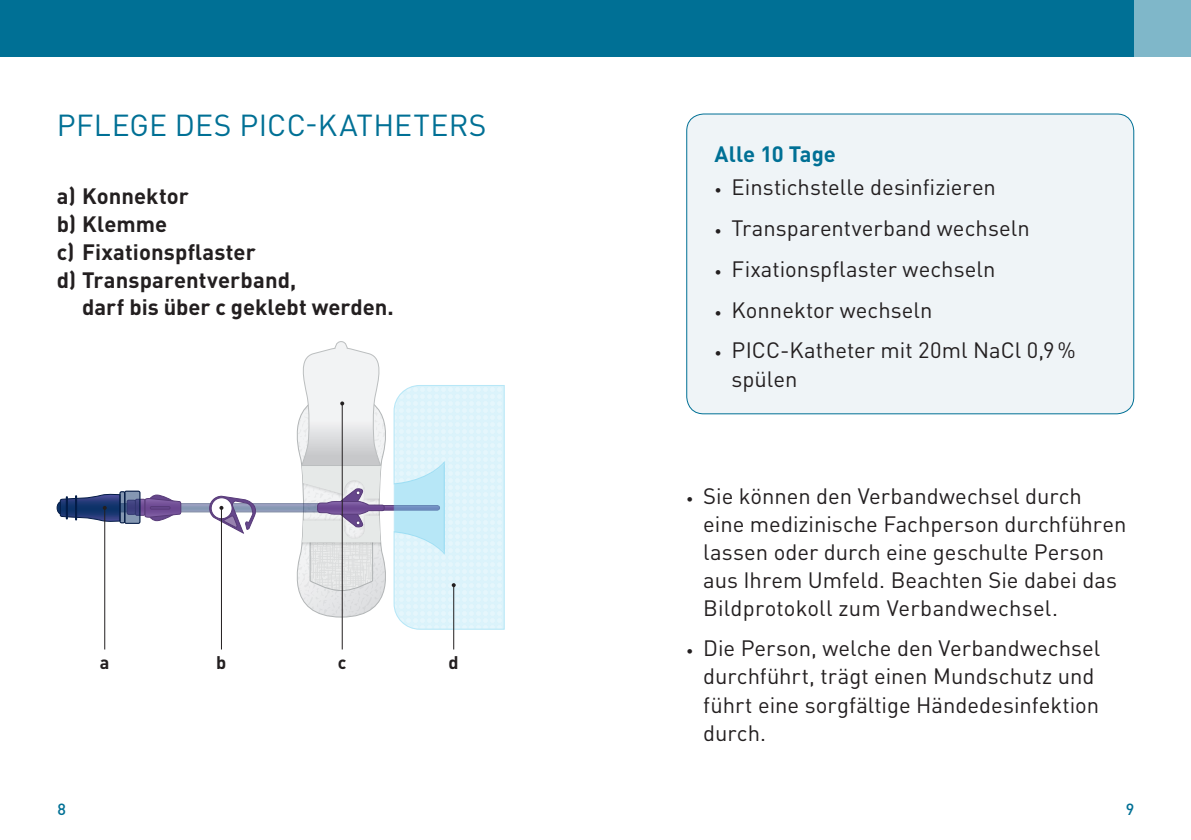
<style>
.page{position:relative;width:1191px;height:840px;background:#fff}
.page>*{position:absolute;margin:0;border:0;box-sizing:border-box;transform-origin:0 0}
.t1{font:30px "DIN Pro";letter-spacing:.01em;color:#007095}
.t2{font:22px/28px "DIN Pro";color:#231f20}
.t3{font:700 22px "DIN Pro";letter-spacing:.005em;color:#231f20}
.t4{font:700 22px "DIN Pro";letter-spacing:.005em;color:#007095}
.t5{font:700 18px "DIN Pro";color:#231f20}
.t6{font:500 16px "DIN Pro";color:#007095}
.s1{font-size:14px}
</style>
<div class="page">
<div style="left:0;top:0;width:1191px;height:57px;background:#007095"></div>
<div style="left:1134px;top:0;width:57px;height:61px;background:#7fb7c9"></div>
<svg style="left:181px;top:505px;width:102px;height:5px"></svg>
<svg style="left:140px;top:494px;width:41px;height:26px"></svg>
<div style="left:150px;top:506px;width:20px;height:3px;border:1px solid #573a78"></div>
<div style="left:57px;top:501px;width:9px;height:13px;background:#0a2d61;border-radius:50%"></div>
<div style="left:57px;top:501px;width:9px;height:13px;border:1px solid #031b46;border-radius:50%"></div>
<svg style="left:120px;top:491px;width:5px;height:31px"></svg>
<svg style="left:125px;top:491px;width:15px;height:32px"></svg>
<div style="left:120px;top:491px;width:5px;height:31px;border:1px solid #031b46;border-radius:2px"></div>
<div style="left:124px;top:490px;width:16px;height:33px;border:1px solid #031b46;border-radius:2px"></div>
<hr style="left:104px;top:507px;width:1px;height:142px;background:#231f20">
<svg style="left:60px;top:492px;width:61px;height:29px"></svg>
<hr style="left:221px;top:507px;width:1px;height:142px;background:#231f20">
<svg style="left:209px;top:495px;width:50px;height:39px"></svg>
<hr style="left:342px;top:403px;width:1px;height:246px;background:#231f20">
<hr style="left:453px;top:585px;width:1px;height:64px;background:#231f20">
<svg style="left:283px;top:341px;width:222px;height:288px"></svg>
<div style="left:686px;top:114px;width:447px;height:299px;background:#eff4f7;border-radius:17px"></div>
<div style="left:686px;top:113px;width:448px;height:301px;border:1px solid #007095;border-radius:17px"></div>
<h1 class="t1" style="left:57px;top:105px;width:431px">PFLEGE DES PICC-KATHETERS</h1>
<p class="t3" style="left:57px;top:181px;width:134px">a) Konnektor</p>
<p class="t3" style="left:57px;top:209px;width:112px">b) Klemme</p>
<p class="t3" style="left:57px;top:237px;width:200px">c) Fixationspflaster</p>
<p class="t3" style="left:57px;top:265px;width:241px">d) Transparentverband,</p>
<p class="t3" style="left:82px;top:291px;width:313px">darf bis über c geklebt werden.</p>
<p class="t5" style="left:100px;top:650px;width:11px">a</p>
<p class="t5" style="left:216px;top:650px;width:12px">b</p>
<p class="t5" style="left:338px;top:650px;width:10px">c</p>
<p class="t5" style="left:448px;top:650px;width:12px">d</p>
<p class="t4" style="left:714px;top:138px;width:123px">Alle 10 Tage</p>
<p class="t2" style="left:714px;top:172px;width:283px"><span class="s1">•</span> Einstichstelle desinfizieren</p>
<p class="t2" style="left:714px;top:213px;width:317px"><span class="s1">•</span> Transparentverband wechseln</p>
<p class="t2" style="left:714px;top:254px;width:282px"><span class="s1">•</span> Fixationspflaster wechseln</p>
<p class="t2" style="left:714px;top:294px;width:220px"><span class="s1">•</span> Konnektor wechseln</p>
<p class="t2" style="left:731px;top:335px;width:345px;text-indent:-17px"><span class="s1">•</span> PICC-Katheter mit 20ml NaCl 0,9% spülen</p>
<p class="t2" style="left:703px;top:480px;width:425px;text-indent:-17px"><span class="s1">•</span> Sie können den Verbandwechsel durch eine medizinische Fachperson durchführen lassen oder durch eine geschulte Person aus Ihrem Umfeld. Beachten Sie dabei das Bildprotokoll zum Verbandwechsel.</p>
<p class="t2" style="left:703px;top:633px;width:399px;text-indent:-17px"><span class="s1">•</span> Die Person, welche den Verbandwechsel durchführt, trägt einen Mundschutz und führt eine sorgfältige Händedesinfektion durch.</p>
<p class="t6" style="left:58px;top:797px;width:10px">8</p>
<p class="t6" style="left:1125px;top:797px;width:10px">9</p>
</div>
